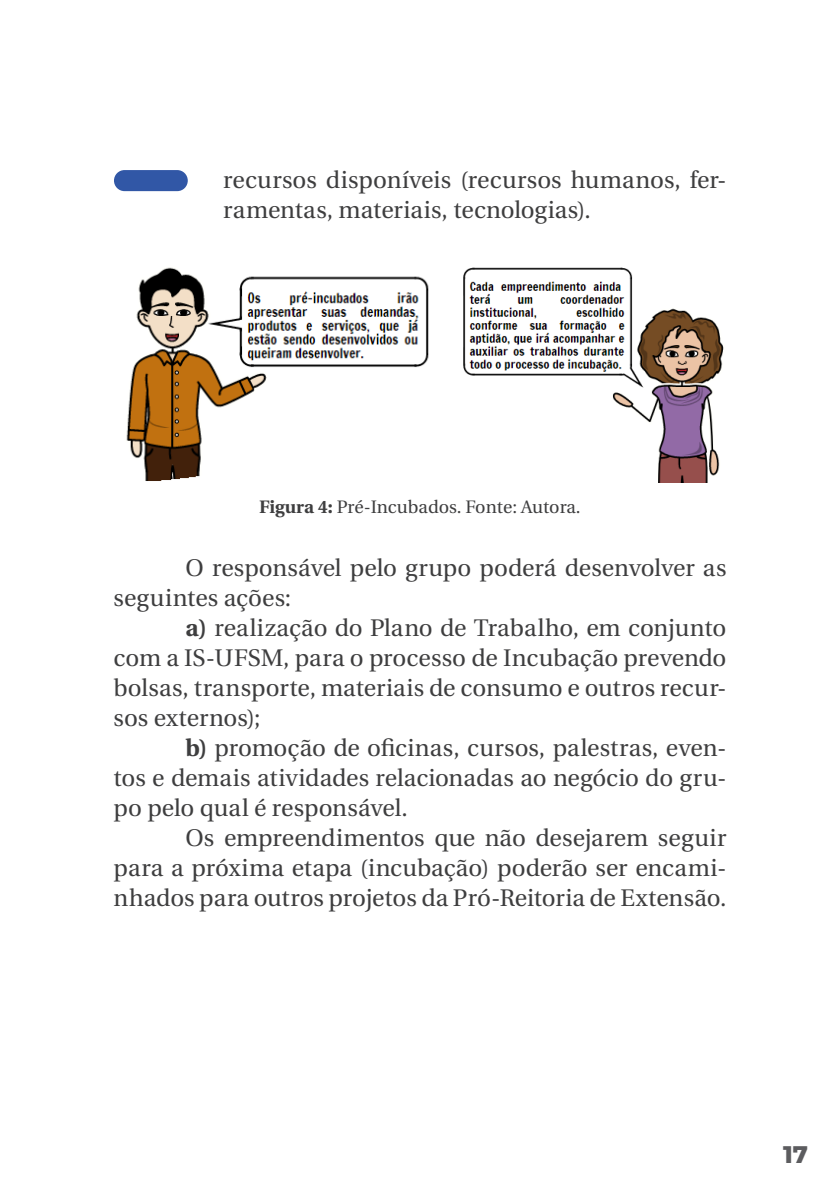
<style>
.page{position:relative;width:840px;height:1191px;background:#fff}
.page>*{position:absolute;margin:0;border:0;box-sizing:border-box;transform-origin:0 0}
.Texto{font:24px/30px "Heuristica";color:#3e3e3f;text-align:justify}
.t1{font:800 24px "Montserrat";color:#5c5c5f}
.t2{font:18px "Heuristica";color:#3e3e3f}
.s1{font-weight:700}
</style>
<div class="page">
<div style="left:114px;top:170px;width:74px;height:21px;background:#3157a6;border-radius:11px"></div>
<img style="left:126px;top:267px;width:303px;height:214px">
<img style="left:463px;top:267px;width:261px;height:215px">
<p class="Texto" style="left:223px;top:165px;width:504px">recursos disponíveis (recursos humanos, fer&shy;ramentas, materiais, tecnologias).</p>
<p class="t2" style="left:259px;top:493px;width:323px"><span class="s1">Figura 4:</span> Pré-Incubados. Fonte: Autora.</p>
<p class="Texto" style="left:113px;top:553px;width:614px;text-indent:72px">O responsável pelo grupo poderá desenvolver as seguintes ações:</p>
<p class="Texto" style="left:113px;top:613px;width:614px;text-indent:72px"><span class="s1">a)</span> realização do Plano de Trabalho, em conjunto com a IS-UFSM, para o processo de Incubação prevendo bolsas, transporte, materiais de consumo e outros recur&shy;sos externos);</p>
<p class="Texto" style="left:113px;top:733px;width:614px;text-indent:72px"><span class="s1">b)</span> promoção de oficinas, cursos, palestras, even&shy;tos e demais atividades relacionadas ao negócio do gru&shy;po pelo qual é responsável.</p>
<p class="Texto" style="left:113px;top:823px;width:614px;text-indent:72px">Os empreendimentos que não desejarem seguir para a próxima etapa (incubação) poderão ser encami&shy;nhados para outros projetos da Pró-Reitoria de Extensão.</p>
<p class="t1" style="left:782px;top:1136px;width:26px">17</p>
</div>
